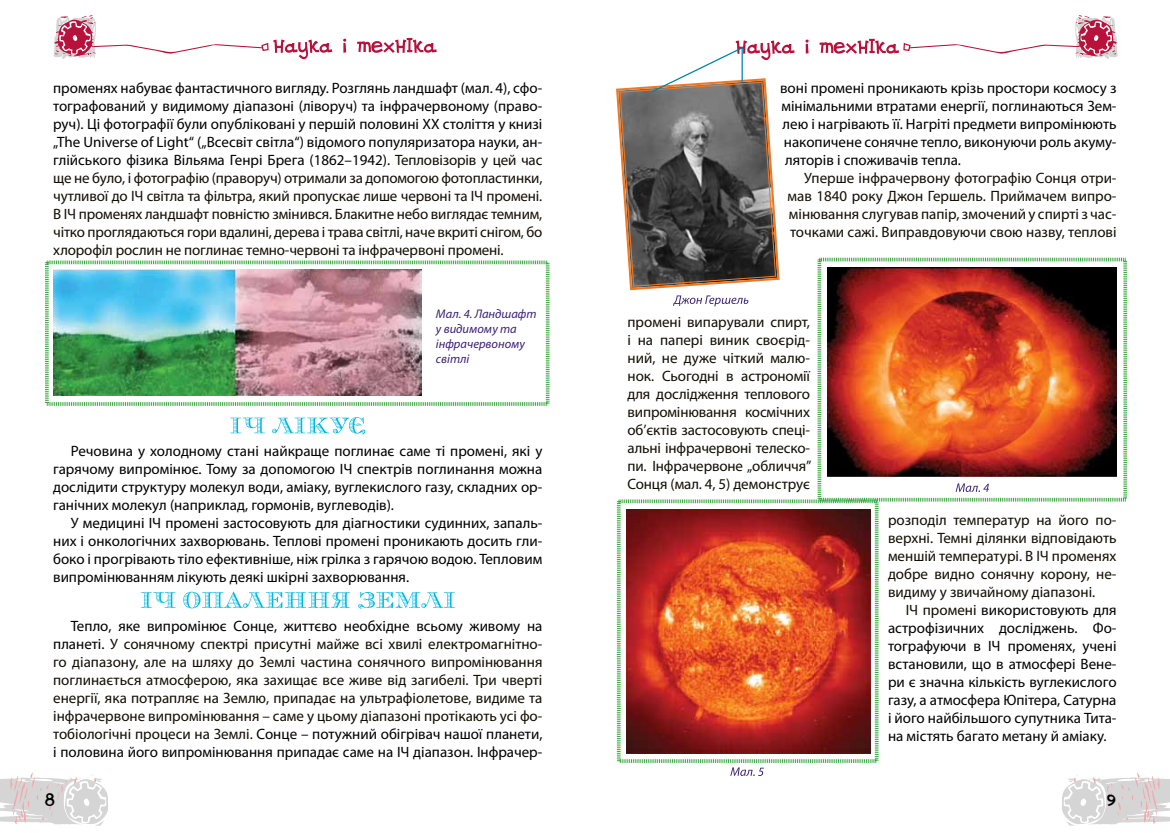
<style>
.page{position:relative;width:1170px;height:833px;background:#fff}
.page>*{position:absolute;margin:0;border:0;box-sizing:border-box;transform-origin:0 0}
.t1{font:17.5px "DS Goose";color:#000}
.t2{font:15px/18px "Myriad Pro";color:#130e04;text-align:justify}
.t3{font:15px/18px "Myriad Pro";color:#000;text-align:justify}
.t4{font:italic 12.5px/15px "Myriad Pro";color:#3b2074}
.s1{color:#000}
.s2{color:#130e04}
</style>
<div class="page">
<svg style="left:230px;top:417px;width:135px;height:17px"></svg>
<svg style="left:141px;top:591px;width:313px;height:17px"></svg>
<svg style="left:53px;top:15px;width:383px;height:45px"></svg>
<svg style="left:1062px;top:772px;width:107px;height:53px"></svg>
<svg style="left:0;top:772px;width:108px;height:53px"></svg>
<svg style="left:616px;top:15px;width:501px;height:291px"></svg>
<img style="left:45px;top:260px;width:505px;height:146px">
<svg style="left:816px;top:257px;width:311px;height:245px"></svg>
<img style="left:616px;top:499px;width:263px;height:264px">
<svg style="left:730px;top:767px;width:33px;height:9px"></svg>
<p class="t2" style="left:53px;top:78px;width:491px"><span class="s1">променях набуває фантастичного вигляду. Розглянь ландшафт (мал. 4), сфо&shy;тографований у видимому діапазоні (ліворуч) та інфрачервоному (право&shy;руч). Ці фотографії були опубліковані у першій половині ХХ століття у книзі „The Universe of Light“ („Всесвіт світла“) відомого популяризатора науки, ан&shy;глійського фізика Вільяма Генрі Брега (1862–1942).</span> Тепловізорів у цей час ще не було, і фотографію (праворуч) отримали за допомогою фотопластинки, чутливої до ІЧ світла та фільтра, який пропускає лише червоні та ІЧ промені.<br>В ІЧ променях ландшафт повністю змінився. Блакитне небо виглядає темним, чітко проглядаються гори вдалині, дерева і трава світлі, наче вкриті снігом, бо хлорофіл рослин не поглинає темно-червоні та інфрачервоні промені.</p>
<p class="t4" style="left:436px;top:306px;width:102px">Мал. 4. Ландшафт у видимому та інфрачервоному світлі</p>
<p class="t3" style="left:53px;top:442px;width:490px;text-indent:18px">Речовина у холодному стані найкраще поглинає саме ті промені, які у гарячому випромінює. Тому за допомогою ІЧ спектрів поглинання можна дослідити структуру молекул води, аміаку, вуглекислого газу, складних ор&shy;ганічних молекул (наприклад, гормонів, вуглеводів).</p>
<p class="t3" style="left:53px;top:514px;width:491px;text-indent:18px">У медицині ІЧ промені застосовують для діагностики судинних, запаль&shy;них і онкологічних захворювань. Теплові промені проникають досить гли&shy;боко і прогрівають тіло ефективніше, ніж грілка з гарячою водою. Тепловим випромінюванням лікують деякі шкірні захворювання.</p>
<p class="t2" style="left:53px;top:616px;width:491px;text-indent:18px"><span class="s1">Тепло, яке випромінює Сонце, життєво необхідне всьому живому на планеті.</span> У сонячному спектрі присутні майже всі хвилі електромагнітно&shy;го діапазону, але на шляху до Землі частина сонячного випромінювання поглинається атмосферою, яка захищає все живе від загибелі. Три чверті енергії, яка потрапляє на Землю, припадає на ультрафіолетове, видиме та інфрачервоне випромінювання – саме у цьому діапазоні протікають усі фо&shy;тобіологічні процеси на Землі. <span class="s1">Сонце – потужний обігрівач нашої планети, і половина його випромінювання припадає саме на ІЧ діапазон. Інфрачер-</span></p>
<p class="t3" style="left:780px;top:78px;width:338px">воні промені проникають крізь простори космосу з мінімальними втратами енергії, поглинаються Зем&shy;лею і нагрівають її. Нагріті предмети випромінюють накопичене сонячне тепло, виконуючи роль акуму&shy;ляторів і споживачів тепла.</p>
<p class="t2" style="left:787px;top:168px;width:330px;text-indent:16px">Уперше інфрачервону фотографію Сонця отри&shy;мав 1840 року Джон Гершель. Приймачем випро&shy;мінювання слугував папір, змочений у спирті з час&shy;точками сажі. Виправдовуючи свою назву, теплові</p>
<p class="t2" style="left:627px;top:312px;width:185px">промені випарували спирт, і на папері виник своєрід&shy;ний, не дуже чіткий малю&shy;нок. Сьогодні в астрономії для дослідження теплового випромінювання космічних об’єктів застосовують спеці&shy;альні інфрачервоні телеско&shy;пи. Інфрачервоне „обличчя” Сонця (мал. 4, 5) демонструє</p>
<p class="t2" style="left:888px;top:510px;width:230px">розподіл температур на його по&shy;верхні. Темні ділянки відповідають меншій температурі. В ІЧ променях добре видно сонячну корону, не&shy;видиму у звичайному діапазоні.</p>
<p class="t3" style="left:888px;top:600px;width:230px;text-indent:18px"><span class="s2">ІЧ промені</span> використовують для астрофізичних досліджень. Фо&shy;тографуючи в ІЧ променях, учені встановили, що в атмосфері Вене&shy;ри є значна кількість вуглекислого газу, а атмосфера Юпітера, Сатурна і його найбільшого супутника Тита&shy;на містять багато метану й аміаку.</p>
<p class="t1" style="left:45px;top:789px;width:11px">8</p>
<p class="t1" style="left:1107px;top:789px;width:10px">9</p>
</div>
